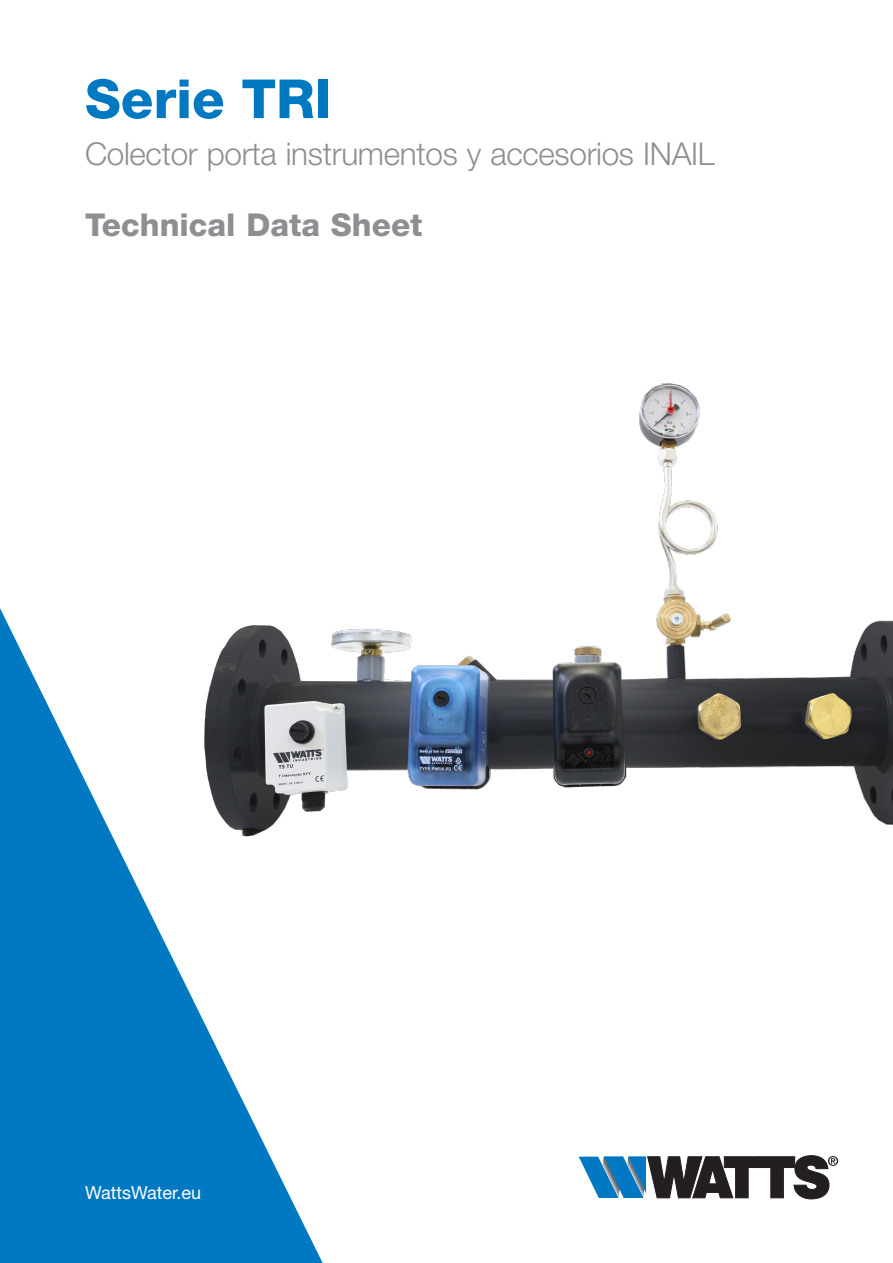
<style>
.page{position:relative;width:893px;height:1263px;background:#fff}
.page>*{position:absolute;margin:0;border:0;box-sizing:border-box;transform-origin:0 0}
.Headline_1__color_va{font:800 54px "Helvetica Neue LT Std";color:#0079c2}
.t1{font:300 31.5px "Helvetica Neue LT Std";letter-spacing:-.01em;color:#8d8f92}
.t2{font:800 31.5px "Helvetica Neue LT Std";color:#8d8f92}
.t3{font:18px "Helvetica Neue LT Std";color:#fff}
</style>
<div class="page">
<svg style="left:579px;top:1155px;width:259px;height:44px"></svg>
<svg style="left:0;top:608px;width:323px;height:655px;fill:#0079c2"></svg>
<img style="left:138px;top:383px;width:755px;height:532px">
<p class="Headline_1__color_va" style="left:85px;top:67px;width:248px">Serie TRI</p>
<p class="t1" style="left:85px;top:134px;width:631px">Colector porta instrumentos y accesorios INAIL</p>
<p class="t2" style="left:85px;top:206px;width:339px">Technical Data Sheet</p>
<p class="t3" style="left:85px;top:1182px;width:118px">WattsWater.eu</p>
</div>
